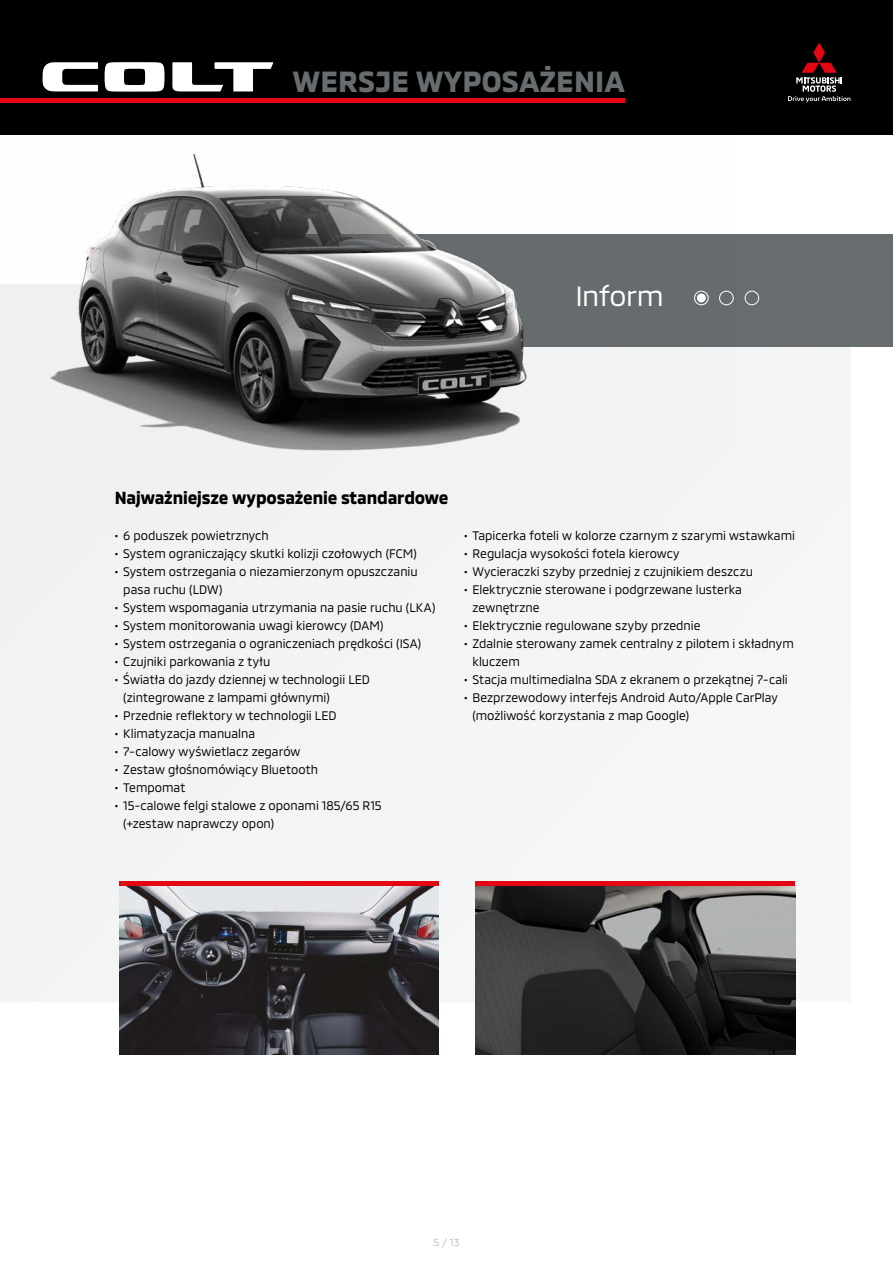
<style>
.page{position:relative;width:893px;height:1263px;background:#fff}
.page>*{position:absolute;margin:0;border:0;box-sizing:border-box;transform-origin:0 0}
.t1{font:700 30px "MMC";color:#676c6e}
.t2{font:28.5px "MMC";letter-spacing:-.015em;color:#fff}
.t3{font:700 18px "MMC";letter-spacing:-.005em;color:#000;scale:.95 1}
.t4{font:12.75px/18px "MMC";color:#000;scale:.95 1}
.t5{font:10.5px "MMC";color:#bcbec0}
</style>
<div class="page">
<div style="left:0;top:284px;width:851px;height:718px;background:#f3f4f4"></div>
<div style="left:262px;top:234px;width:631px;height:113px;background:#676c6e"></div>
<img style="left:0;top:134px;width:735px;height:317px">
<div style="left:694px;top:291px;width:15px;height:14px;border:1px solid #fff;border-radius:50%"></div>
<div style="left:719px;top:291px;width:15px;height:14px;border:1px solid #fff;border-radius:50%"></div>
<div style="left:745px;top:291px;width:14px;height:14px;border:1px solid #fff;border-radius:50%"></div>
<div style="left:697px;top:294px;width:9px;height:8px;background:#fff;border-radius:50%"></div>
<div style="left:0;top:0;width:893px;height:134px;background:#000"></div>
<div style="left:0;top:98px;width:625px;height:5px;background:#e30613"></div>
<svg style="left:788px;top:43px;width:62px;height:60px"></svg>
<svg style="left:42px;top:62px;width:56px;height:30px"></svg>
<svg style="left:172px;top:62px;width:101px;height:29px"></svg>
<svg style="left:105px;top:62px;width:60px;height:30px"></svg>
<img style="left:476px;top:885px;width:319px;height:169px">
<hr style="left:476px;top:881px;width:319px;height:4px;background:#e30613">
<img style="left:119px;top:885px;width:320px;height:169px">
<hr style="left:119px;top:881px;width:320px;height:4px;background:#e30613">
<h1 class="t1" style="left:292px;top:57px;width:334px">WERSJE WYPOSAŻENIA</h1>
<h2 class="t2" style="left:576px;top:273px;width:90px">Inform</h2>
<h3 class="t3" style="left:115px;top:483px;width:353px">Najważniejsze wyposażenie standardowe</h3>
<p class="t4" style="left:115px;top:525px;width:164px">• 6 poduszek powietrznych</p>
<p class="t4" style="left:115px;top:543px;width:319px">• System ograniczający skutki kolizji czołowych (FCM)</p>
<p class="t4" style="left:123px;top:561px;width:311px;text-indent:-9px">• System ostrzegania o niezamierzonym opuszczaniu pasa ruchu (LDW)</p>
<p class="t4" style="left:115px;top:597px;width:339px">• System wspomagania utrzymania na pasie ruchu (LKA)</p>
<p class="t4" style="left:115px;top:615px;width:284px">• System monitorowania uwagi kierowcy (DAM)</p>
<p class="t4" style="left:115px;top:633px;width:324px">• System ostrzegania o ograniczeniach prędkości (ISA)</p>
<p class="t4" style="left:115px;top:651px;width:165px">• Czujniki parkowania z tyłu</p>
<p class="t4" style="left:123px;top:669px;width:261px;text-indent:-9px">• Światła do jazdy dziennej w technologii LED (zintegrowane z lampami głównymi)</p>
<p class="t4" style="left:115px;top:705px;width:235px">• Przednie reflektory w technologii LED</p>
<p class="t4" style="left:115px;top:723px;width:149px">• Klimatyzacja manualna</p>
<p class="t4" style="left:115px;top:741px;width:197px">• 7-calowy wyświetlacz zegarów</p>
<p class="t4" style="left:115px;top:759px;width:215px">• Zestaw głośnomówiący Bluetooth</p>
<p class="t4" style="left:115px;top:777px;width:76px">• Tempomat</p>
<p class="t4" style="left:123px;top:795px;width:273px;text-indent:-9px">• 15-calowe felgi stalowe z oponami 185/65 R15 (+zestaw naprawczy opon)</p>
<p class="t4" style="left:464px;top:525px;width:350px">• Tapicerka foteli w kolorze czarnym z szarymi wstawkami</p>
<p class="t4" style="left:464px;top:543px;width:229px">• Regulacja wysokości fotela kierowcy</p>
<p class="t4" style="left:464px;top:561px;width:306px">• Wycieraczki szyby przedniej z czujnikiem deszczu</p>
<p class="t4" style="left:472px;top:579px;width:285px;text-indent:-9px">• Elektrycznie sterowane i podgrzewane lusterka zewnętrzne</p>
<p class="t4" style="left:464px;top:615px;width:250px">• Elektrycznie regulowane szyby przednie</p>
<p class="t4" style="left:472px;top:633px;width:340px;text-indent:-9px">• Zdalnie sterowany zamek centralny z pilotem i składnym kluczem</p>
<p class="t4" style="left:464px;top:669px;width:342px">• Stacja multimedialna SDA z ekranem o przekątnej 7-cali</p>
<p class="t4" style="left:472px;top:687px;width:323px;text-indent:-9px">• Bezprzewodowy interfejs Android Auto/Apple CarPlay (możliwość korzystania z map Google)</p>
<p class="t5" style="left:433px;top:1233px;width:28px">5 / 13</p>
</div>
